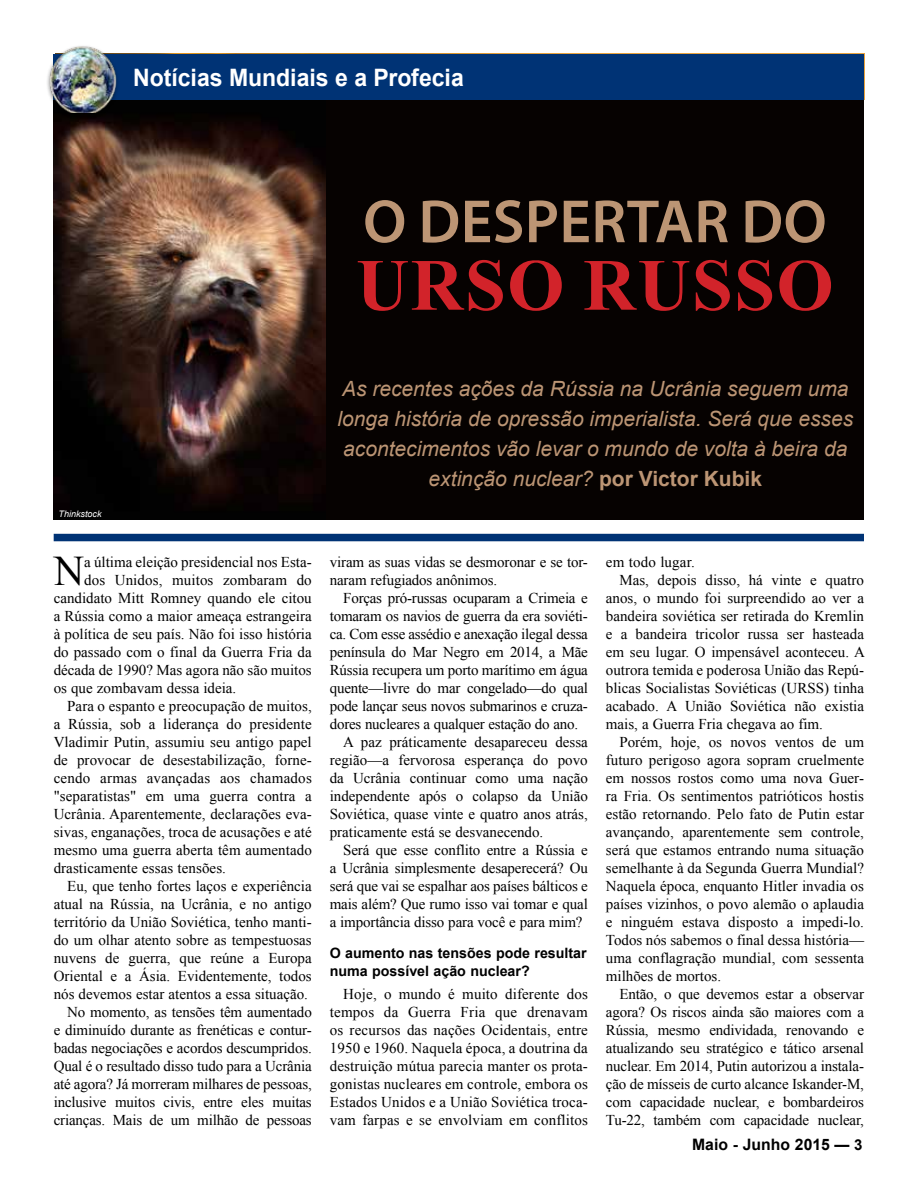
<style>
.page{position:relative;width:918px;height:1188px;background:#fff}
.page>*{position:absolute;margin:0;border:0;box-sizing:border-box;transform-origin:0 0}
.t1{font:700 73.5px "Times New Roman";letter-spacing:.02em;color:#d2232a}
.t2{font:600 61.5px "Myriad Pro";letter-spacing:.005em;color:#bc9574}
.t3{font:42.15px "Times New Roman";color:#000}
.t4{font:700 24px "Arial";color:#fff;scale:.96 1}
.t5{font:italic 21px/30px "Arial";color:#bc9574;text-align:center}
.t6{font:700 15.75px "Arial";color:#000}
.t7{font:15px/18px "Times New Roman";color:#000}
.t8{font:700 14.25px/18px "Arial";color:#000}
.t9{font:italic 9px "Arial";color:#fff}
.s1{font-weight:700;font-style:normal}
.s2{font-size:15px}
</style>
<div class="page">
<div style="left:299px;top:87px;width:565px;height:433px;background:#060201"></div>
<img style="left:54px;top:99px;width:272px;height:421px">
<div style="left:54px;top:534px;width:810px;height:7px;background:#003375"></div>
<div style="left:54px;top:54px;width:810px;height:45px;background:#003375"></div>
<div style="left:46px;top:44px;width:74px;height:75px;background:#000;opacity:.5"></div>
<img style="left:46px;top:46px;width:75px;height:67px">
<h3 class="t4" style="left:133px;top:61px;width:346px">Notícias Mundiais e a Profecia</h3>
<h3 class="t4" style="left:159px;top:61px;width:345px">Explorando a Palavra de Deus</h3>
<h2 class="t2" style="left:363px;top:182px;width:465px">O DESPERTAR DO</h2>
<h1 class="t1" style="left:356px;top:232px;width:479px">URSO RUSSO</h1>
<p class="t9" style="left:59px;top:508px;width:45px">Thinkstock</p>
<h3 class="t3" style="left:54px;top:541px;width:32px">N</h3>
<p class="t7" style="left:84px;top:552px;width:229px">a última eleição presidencial nos Esta-</p>
<p class="t7" style="left:84px;top:570px;width:229px">dos Unidos, muitos zombaram do</p>
<p class="t7" style="left:54px;top:588px;width:260px">candidato Mitt Romney quando ele citou</p>
<p class="t7" style="left:54px;top:606px;width:260px">a Rússia como a maior ameaça estrangeira</p>
<p class="t7" style="left:54px;top:624px;width:260px">à política de seu país. Não foi isso história</p>
<p class="t7" style="left:54px;top:642px;width:260px">do passado com o final da Guerra Fria da</p>
<p class="t7" style="left:54px;top:660px;width:260px">década de 1990? Mas agora não são muitos</p>
<p class="t7" style="left:54px;top:678px;width:184px">os que zombavam dessa ideia.</p>
<p class="t7" style="left:67px;top:696px;width:246px">Para o espanto e preocupação de muitos,</p>
<p class="t7" style="left:54px;top:714px;width:260px">a Rússia, sob a liderança do presidente</p>
<p class="t7" style="left:54px;top:732px;width:260px">Vladimir Putin, assumiu seu antigo papel</p>
<p class="t7" style="left:54px;top:750px;width:260px">de provocar de desestabilização, forne-</p>
<p class="t7" style="left:54px;top:768px;width:260px">cendo armas avançadas aos chamados</p>
<p class="t7" style="left:54px;top:786px;width:260px">"separatistas" em uma guerra contra a</p>
<p class="t7" style="left:54px;top:804px;width:260px">Ucrânia. Aparentemente, declarações eva-</p>
<p class="t7" style="left:54px;top:822px;width:260px">sivas, enganações, troca de acusações e até</p>
<p class="t7" style="left:54px;top:840px;width:260px">mesmo uma guerra aberta têm aumentado</p>
<p class="t7" style="left:54px;top:858px;width:174px">drasticamente essas tensões.</p>
<p class="t7" style="left:67px;top:876px;width:246px">Eu, que tenho fortes laços e experiência</p>
<p class="t7" style="left:54px;top:894px;width:260px">atual na Rússia, na Ucrânia, e no antigo</p>
<p class="t7" style="left:54px;top:912px;width:260px">território da União Soviética, tenho manti-</p>
<p class="t7" style="left:54px;top:930px;width:260px">do um olhar atento sobre as tempestuosas</p>
<p class="t7" style="left:54px;top:948px;width:260px">nuvens de guerra, que reúne a Europa</p>
<p class="t7" style="left:54px;top:966px;width:260px">Oriental e a Ásia. Evidentemente, todos</p>
<p class="t7" style="left:54px;top:984px;width:256px">nós devemos estar atentos a essa situação.</p>
<p class="t7" style="left:67px;top:1002px;width:246px">No momento, as tensões têm aumentado</p>
<p class="t7" style="left:54px;top:1020px;width:260px">e diminuído durante as frenéticas e contur-</p>
<p class="t7" style="left:54px;top:1038px;width:260px">badas negociações e acordos descumpridos.</p>
<p class="t7" style="left:54px;top:1056px;width:260px">Qual é o resultado disso tudo para a Ucrânia</p>
<p class="t7" style="left:54px;top:1074px;width:260px">até agora? Já morreram milhares de pessoas,</p>
<p class="t7" style="left:54px;top:1092px;width:260px">inclusive muitos civis, entre eles muitas</p>
<p class="t7" style="left:54px;top:1110px;width:260px">crianças. Mais de um milhão de pessoas</p>
<h3 class="t5" style="left:337px;top:374px;width:517px">As recentes ações da Rússia na Ucrânia seguem uma longa história de opressão imperialista. Será que esses acontecimentos vão levar o mundo de volta à beira da extinção nuclear? <span class="s1">por Victor Kubik</span></h3>
<p class="t7" style="left:330px;top:552px;width:260px">viram as suas vidas se desmoronar e se tor&shy;naram refugiados anônimos.</p>
<p class="t7" style="left:343px;top:588px;width:246px">Forças pró-russas ocuparam a Crimeia e</p>
<p class="t7" style="left:330px;top:606px;width:260px">tomaram os navios de guerra da era soviéti-</p>
<p class="t7" style="left:330px;top:624px;width:260px">ca. Com esse assédio e anexação ilegal dessa</p>
<p class="t7" style="left:330px;top:642px;width:260px">península do Mar Negro em 2014, a Mãe</p>
<p class="t7" style="left:330px;top:660px;width:260px">Rússia recupera um porto marítimo em água</p>
<p class="t7" style="left:330px;top:678px;width:260px">quente—livre do mar congelado—do qual</p>
<p class="t7" style="left:330px;top:696px;width:260px">pode lançar seus novos submarinos e cruza-</p>
<p class="t7" style="left:330px;top:714px;width:250px">dores nucleares a qualquer estação do ano.</p>
<p class="t7" style="left:343px;top:732px;width:246px">A paz práticamente desapareceu dessa</p>
<p class="t7" style="left:330px;top:750px;width:259px">região—a fervorosa esperança do povo</p>
<p class="t7" style="left:330px;top:768px;width:260px">da Ucrânia continuar como uma nação</p>
<p class="t7" style="left:330px;top:786px;width:260px">independente após o colapso da União</p>
<p class="t7" style="left:330px;top:804px;width:260px">Soviética, quase vinte e quatro anos atrás,</p>
<p class="t7" style="left:330px;top:822px;width:215px">praticamente está se desvanecendo.</p>
<p class="t7" style="left:343px;top:840px;width:246px">Será que esse conflito entre a Rússia e</p>
<p class="t7" style="left:330px;top:858px;width:260px">a Ucrânia simplesmente desaperecerá? Ou</p>
<p class="t7" style="left:330px;top:876px;width:260px">será que vai se espalhar aos países bálticos e</p>
<p class="t7" style="left:330px;top:894px;width:260px">mais além? Que rumo isso vai tomar e qual</p>
<p class="t7" style="left:330px;top:912px;width:254px">a importância disso para você e para mim?</p>
<p class="t8" style="left:330px;top:945px;width:258px">O aumento nas tensões pode resultar numa possível ação nuclear?</p>
<p class="t7" style="left:330px;top:984px;width:260px;text-align:justify;text-indent:14px">Hoje, o mundo é muito diferente dos tempos da Guerra Fria que drenavam os recursos das nações Ocidentais, entre 1950 e 1960. Naquela época, a doutrina da destruição mútua parecia manter os prota&shy;gonistas nucleares em controle, embora os Estados Unidos e a União Soviética troca&shy;vam farpas e se envolviam em conflitos</p>
<p class="t7" style="left:606px;top:552px;width:90px">em todo lugar.</p>
<p class="t7" style="left:619px;top:570px;width:246px">Mas, depois disso, há vinte e quatro</p>
<p class="t7" style="left:606px;top:588px;width:260px">anos, o mundo foi surpreendido ao ver a</p>
<p class="t7" style="left:606px;top:606px;width:260px">bandeira soviética ser retirada do Kremlin</p>
<p class="t7" style="left:606px;top:624px;width:260px">e a bandeira tricolor russa ser hasteada</p>
<p class="t7" style="left:606px;top:642px;width:260px">em seu lugar. O impensável aconteceu. A</p>
<p class="t7" style="left:606px;top:660px;width:260px">outrora temida e poderosa União das Repú-</p>
<p class="t7" style="left:606px;top:678px;width:260px">blicas Socialistas Soviéticas (URSS) tinha</p>
<p class="t7" style="left:606px;top:696px;width:260px">acabado. A União Soviética não existia</p>
<p class="t7" style="left:606px;top:714px;width:219px">mais, a Guerra Fria chegava ao fim.</p>
<p class="t7" style="left:619px;top:732px;width:246px">Porém, hoje, os novos ventos de um</p>
<p class="t7" style="left:606px;top:750px;width:260px">futuro perigoso agora sopram cruelmente</p>
<p class="t7" style="left:606px;top:768px;width:260px">em nossos rostos como uma nova Guer-</p>
<p class="t7" style="left:606px;top:786px;width:260px">ra Fria. Os sentimentos patrióticos hostis</p>
<p class="t7" style="left:606px;top:804px;width:260px">estão retornando. Pelo fato de Putin estar</p>
<p class="t7" style="left:606px;top:822px;width:260px">avançando, aparentemente sem controle,</p>
<p class="t7" style="left:606px;top:840px;width:260px">será que estamos entrando numa situação</p>
<p class="t7" style="left:606px;top:858px;width:260px">semelhante à da Segunda Guerra Mundial?</p>
<p class="t7" style="left:606px;top:876px;width:260px">Naquela época, enquanto Hitler invadia os</p>
<p class="t7" style="left:606px;top:894px;width:260px">países vizinhos, o povo alemão o aplaudia</p>
<p class="t7" style="left:606px;top:912px;width:260px">e ninguém estava disposto a impedi-lo.</p>
<p class="t7" style="left:606px;top:930px;width:260px">Todos nós sabemos o final dessa história—</p>
<p class="t7" style="left:606px;top:948px;width:260px">uma conflagração mundial, com sessenta</p>
<p class="t7" style="left:606px;top:966px;width:117px">milhões de mortos.</p>
<p class="t7" style="left:619px;top:984px;width:246px">Então, o que devemos estar a observar</p>
<p class="t7" style="left:606px;top:1002px;width:260px">agora? Os riscos ainda são maiores com a</p>
<p class="t7" style="left:606px;top:1020px;width:260px">Rússia, mesmo endividada, renovando e</p>
<p class="t7" style="left:606px;top:1038px;width:260px">atualizando seu stratégico e tático arsenal</p>
<p class="t7" style="left:606px;top:1056px;width:260px">nuclear. Em 2014, Putin autorizou a instala-</p>
<p class="t7" style="left:606px;top:1074px;width:260px">ção de mísseis de curto alcance Iskander-M,</p>
<p class="t7" style="left:606px;top:1092px;width:260px">com capacidade nuclear, e bombardeiros</p>
<p class="t7" style="left:606px;top:1110px;width:260px">Tu-22, também com capacidade nuclear,</p>
<p class="t6" style="left:692px;top:1133px;width:172px">Maio - Junho 2015 <span class="s2">— 3</span></p>
</div>
